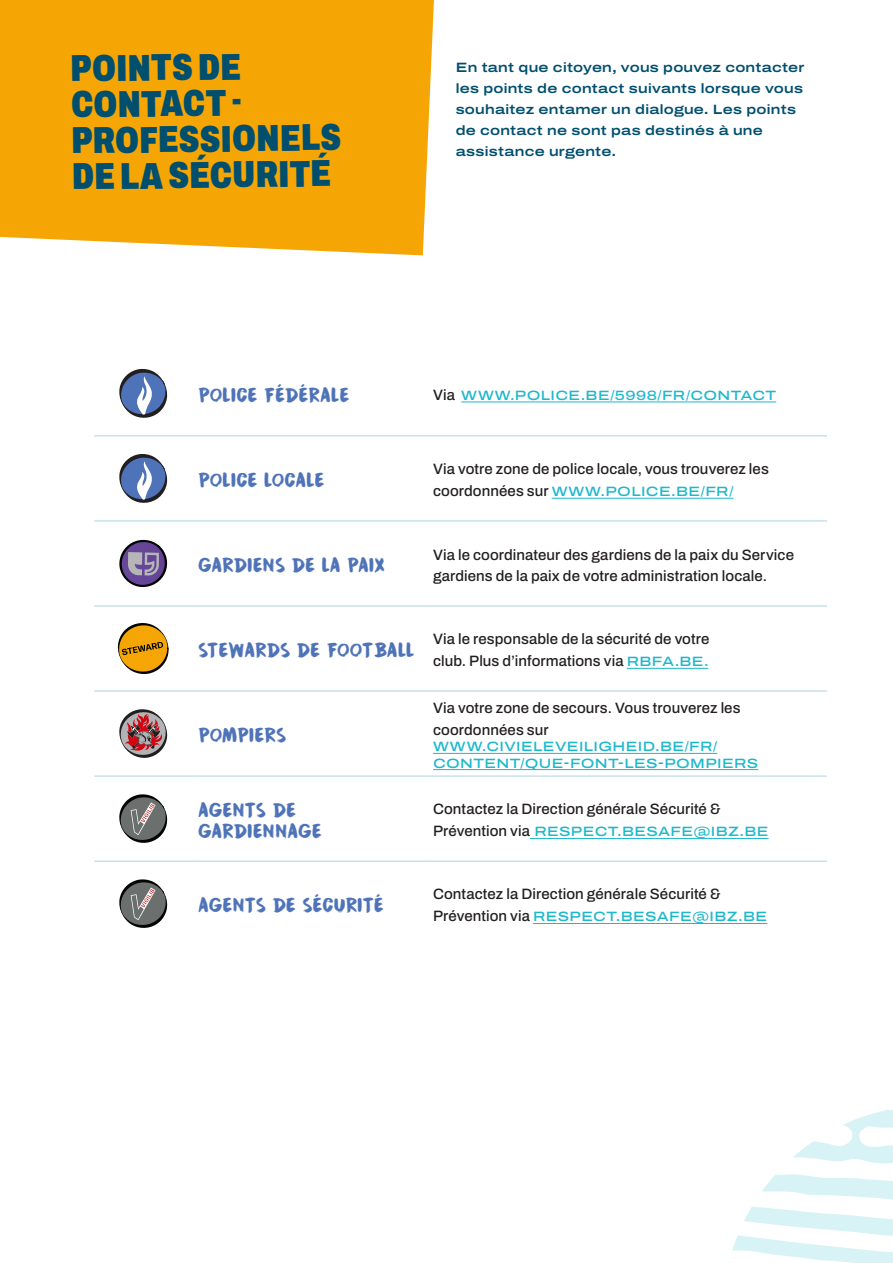
<style>
.page{position:relative;width:893px;height:1263px;background:#fff}
.page>*{position:absolute;margin:0;border:0;box-sizing:border-box;transform-origin:0 0}
.Heading_1{font:900 37.5px/36.2px "Archivo Condensed";color:#004f6e}
.heading_4{font:18px/21px "DK Cinnabar Brush";letter-spacing:-.005em;color:#4f73b8}
.body{font:600 15px/22.5px "Archivo";letter-spacing:.005em;color:#231f20}
.tekst{font:600 15px/21px "Archivo";letter-spacing:.005em;color:#231f20}
.body-2{font:500 13.5px/16.2px "Archivo Expanded";letter-spacing:.025em;color:#1cb8cc}
.tekst-2{font:600 13.5px/21px "Archivo Expanded";letter-spacing:.02em;color:#004f6e}
.s1{font-family:"Archivo";font-weight:600;font-size:15px;color:#231f20}
.s2{font-family:"Archivo Expanded";font-weight:500;font-size:13.5px;color:#1cb8cc}
</style>
<div class="page">
<div style="left:0;top:0;width:434px;height:255px;background:#f5a605"></div>
<hr style="left:94px;top:435px;width:98px;height:1px;background:#abd4de">
<hr style="left:192px;top:435px;width:235px;height:1px;background:#abd4de">
<hr style="left:427px;top:435px;width:400px;height:1px;background:#abd4de">
<hr style="left:94px;top:520px;width:98px;height:1px;background:#abd4de">
<hr style="left:192px;top:520px;width:235px;height:1px;background:#abd4de">
<hr style="left:427px;top:520px;width:400px;height:1px;background:#abd4de">
<hr style="left:94px;top:606px;width:98px;height:1px;background:#abd4de">
<hr style="left:192px;top:606px;width:235px;height:1px;background:#abd4de">
<hr style="left:427px;top:606px;width:400px;height:1px;background:#abd4de">
<hr style="left:94px;top:691px;width:98px;height:1px;background:#abd4de">
<hr style="left:192px;top:691px;width:235px;height:1px;background:#abd4de">
<hr style="left:427px;top:691px;width:400px;height:1px;background:#abd4de">
<hr style="left:94px;top:776px;width:98px;height:1px;background:#abd4de">
<hr style="left:192px;top:776px;width:235px;height:1px;background:#abd4de">
<hr style="left:427px;top:776px;width:400px;height:1px;background:#abd4de">
<hr style="left:94px;top:861px;width:98px;height:1px;background:#abd4de">
<hr style="left:192px;top:861px;width:235px;height:1px;background:#abd4de">
<hr style="left:427px;top:861px;width:400px;height:1px;background:#abd4de">
<svg style="left:119px;top:368px;width:49px;height:50px"></svg>
<hr style="left:461px;top:402px;width:315px;height:1px;background:#1cb8cc">
<svg style="left:119px;top:454px;width:49px;height:49px"></svg>
<hr style="left:552px;top:498px;width:181px;height:1px;background:#1cb8cc">
<svg style="left:119px;top:539px;width:49px;height:48px"></svg>
<svg style="left:118px;top:623px;width:51px;height:51px"></svg>
<hr style="left:627px;top:668px;width:81px;height:1px;background:#1cb8cc">
<svg style="left:119px;top:709px;width:48px;height:49px"></svg>
<hr style="left:433px;top:753px;width:284px;height:1px;background:#1cb8cc">
<hr style="left:433px;top:769px;width:325px;height:1px;background:#1cb8cc">
<svg style="left:119px;top:794px;width:49px;height:49px"></svg>
<hr style="left:530px;top:838px;width:239px;height:1px;background:#1cb8cc">
<svg style="left:119px;top:879px;width:49px;height:49px"></svg>
<hr style="left:533px;top:923px;width:234px;height:1px;background:#1cb8cc">
<svg style="left:729px;top:1110px;width:164px;height:153px"></svg>
<p class="Heading_1" style="left:70px;top:51px;width:272px;rotate:-1deg">POINTS DE<br>CONTACT -<br>PROFESSIONELS<br>DE LA SÉCURITÉ</p>
<p class="tekst-2" style="left:456px;top:57px;width:350px">En tant que citoyen, vous pouvez contacter les points de contact suivants lorsque vous souhaitez entamer un dialogue. Les points de contact ne sont pas destinés à une assistance urgente.</p>
<p class="heading_4" style="left:198px;top:384px;width:153px">POLICE FÉDÉRALE</p>
<p class="body-2" style="left:433px;top:387px;width:345px"><span class="s1">Via</span> WWW.POLICE.BE/5998/FR/CONTACT</p>
<p class="heading_4" style="left:198px;top:469px;width:128px">POLICE LOCALE</p>
<p class="body" style="left:433px;top:457px;width:337px">Via votre zone de police locale, vous trouverez les</p>
<p class="body-2" style="left:433px;top:483px;width:302px"><span class="s1">coordonnées sur</span> WWW.POLICE.BE/FR/</p>
<p class="heading_4" style="left:198px;top:554px;width:188px">GARDIENS DE LA PAIX</p>
<p class="tekst" style="left:433px;top:544px;width:362px">Via le coordinateur des gardiens de la paix du Service gardiens de la paix de votre administration locale.</p>
<p class="heading_4" style="left:198px;top:639px;width:218px">STEWARDS DE FOOTBALL</p>
<p class="body" style="left:433px;top:627px;width:278px">Via le responsable de la sécurité de votre club. Plus d’informations via <span class="s2">RBFA.BE.</span></p>
<p class="heading_4" style="left:198px;top:725px;width:90px">POMPIERS</p>
<p class="body" style="left:433px;top:696px;width:309px">Via votre zone de secours. Vous trouverez les coordonnées sur</p>
<p class="body-2" style="left:433px;top:739px;width:327px">WWW.CIVIELEVEILIGHEID.BE/FR/<br>CONTENT/QUE-FONT-LES-POMPIERS</p>
<p class="heading_4" style="left:198px;top:799px;width:125px">AGENTS DE<br>GARDIENNAGE</p>
<p class="body" style="left:433px;top:797px;width:289px">Contactez la Direction générale Sécurité &amp;</p>
<p class="body-2" style="left:433px;top:824px;width:337px"><span class="s1">Prévention via</span> RESPECT.BESAFE@IBZ.BE</p>
<p class="heading_4" style="left:198px;top:895px;width:187px">AGENTS DE SÉCURITÉ</p>
<p class="body" style="left:433px;top:882px;width:289px">Contactez la Direction générale Sécurité &amp;</p>
<p class="body-2" style="left:433px;top:909px;width:336px"><span class="s1">Prévention via</span> RESPECT.BESAFE@IBZ.BE</p>
</div>
